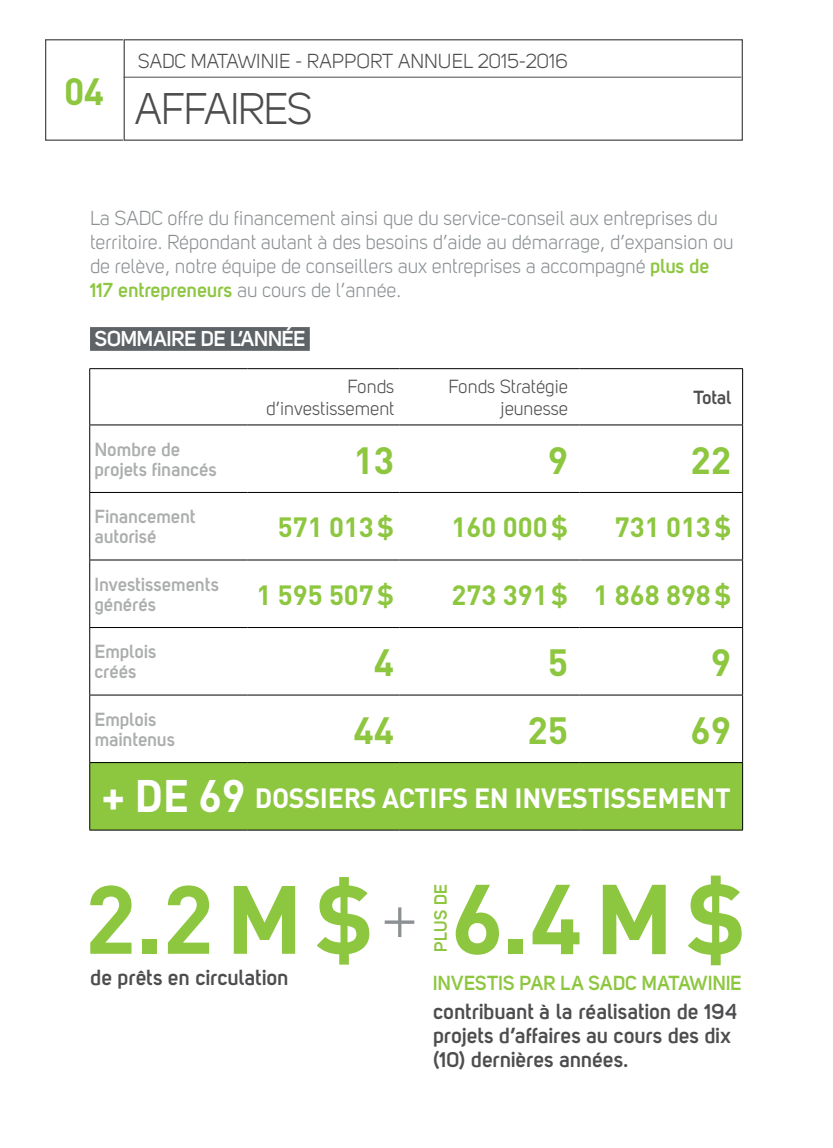
<style>
.page{position:relative;width:833px;height:1148px;background:#fff}
.page>*{position:absolute;margin:0;border:0;box-sizing:border-box;transform-origin:0 0}
.t1{font:700 95.12px "DIN";color:#8dc63f}
.t2{font:43.75px "Uni Sans Book";color:#4d4d4f}
.t3{font:700 37.5px "DIN";color:#8dc63f}
.t4{font:700 27.5px "DIN";color:#8dc63f}
.t5{font:700 27.5px "DIN";letter-spacing:-.01em;color:#fff}
.t6{font:700 21.62px/24.1px "Uni Sans Semi";letter-spacing:.01em;color:#4d4d4f}
.t7{font:700 21.25px "Uni Sans Semi";letter-spacing:-.02em;color:#fff}
.t8{font:700 20.12px "Uni Sans Semi";color:#8dc63f}
.t9{font:20px/23.8px "Uni Sans Book";color:#8b9093}
.t10{font:20px "Uni Sans Book";color:#4d4d4f}
.t11{font:700 18.75px/20px "Uni Sans Semi";letter-spacing:.01em;color:#abaead}
.t12{font:18.75px/22.5px "Uni Sans Book";color:#4d4d4f;text-align:right}
.t13{font:700 18.75px "Uni Sans Semi";color:#4d4d4f}
.t14{font:700 17.5px "Uni Sans Semi";color:#8dc63f}
.s1{font-family:"Uni Sans Semi";font-weight:700;color:#8dc63f}
.s2{font-size:45px}
.s3{font-family:"Uni Sans Book";font-weight:400;font-size:58.12px;color:#8b9093}
.s4{font-size:97.38px}
</style>
<div class="page">
<div style="left:124px;top:39px;width:618px;height:102px;border:1px solid #4d4d4f"></div>
<div style="left:45px;top:39px;width:79px;height:102px;background:#fff;border:1px solid #4d4d4f"></div>
<hr style="left:124px;top:77px;width:617px;height:1px;background:#4d4d4f">
<div style="left:90px;top:327px;width:220px;height:24px;background:#5e6367"></div>
<div style="left:90px;top:762px;width:652px;height:68px;background:#8dc63f"></div>
<hr style="left:89px;top:368px;width:158px;height:1px;background:#000">
<hr style="left:89px;top:369px;width:1px;height:55px;background:#000">
<hr style="left:247px;top:368px;width:152px;height:1px;background:#000">
<hr style="left:399px;top:368px;width:180px;height:1px;background:#000">
<hr style="left:579px;top:368px;width:163px;height:1px;background:#000">
<hr style="left:742px;top:369px;width:1px;height:55px;background:#000">
<hr style="left:89px;top:424px;width:158px;height:1px;background:#000">
<hr style="left:89px;top:425px;width:1px;height:67px;background:#000">
<hr style="left:247px;top:424px;width:152px;height:1px;background:#000">
<hr style="left:399px;top:424px;width:180px;height:1px;background:#000">
<hr style="left:579px;top:424px;width:163px;height:1px;background:#000">
<hr style="left:742px;top:425px;width:1px;height:67px;background:#000">
<hr style="left:89px;top:492px;width:158px;height:1px;background:#000">
<hr style="left:89px;top:493px;width:1px;height:66px;background:#000">
<hr style="left:247px;top:492px;width:152px;height:1px;background:#000">
<hr style="left:399px;top:492px;width:180px;height:1px;background:#000">
<hr style="left:579px;top:492px;width:163px;height:1px;background:#000">
<hr style="left:742px;top:493px;width:1px;height:66px;background:#000">
<hr style="left:89px;top:559px;width:158px;height:1px;background:#000">
<hr style="left:89px;top:560px;width:1px;height:67px;background:#000">
<hr style="left:247px;top:559px;width:152px;height:1px;background:#000">
<hr style="left:399px;top:559px;width:180px;height:1px;background:#000">
<hr style="left:579px;top:559px;width:163px;height:1px;background:#000">
<hr style="left:742px;top:560px;width:1px;height:67px;background:#000">
<hr style="left:89px;top:627px;width:158px;height:1px;background:#000">
<hr style="left:89px;top:628px;width:1px;height:66px;background:#000">
<hr style="left:247px;top:627px;width:152px;height:1px;background:#000">
<hr style="left:399px;top:627px;width:180px;height:1px;background:#000">
<hr style="left:579px;top:627px;width:163px;height:1px;background:#000">
<hr style="left:742px;top:628px;width:1px;height:66px;background:#000">
<hr style="left:89px;top:694px;width:158px;height:1px;background:#000">
<hr style="left:89px;top:695px;width:1px;height:67px;background:#000">
<hr style="left:247px;top:694px;width:152px;height:1px;background:#000">
<hr style="left:399px;top:694px;width:180px;height:1px;background:#000">
<hr style="left:579px;top:694px;width:163px;height:1px;background:#000">
<hr style="left:742px;top:695px;width:1px;height:67px;background:#000">
<hr style="left:89px;top:762px;width:158px;height:1px;background:#000">
<hr style="left:89px;top:763px;width:1px;height:66px;background:#000">
<hr style="left:247px;top:762px;width:152px;height:1px;background:#000">
<hr style="left:399px;top:762px;width:180px;height:1px;background:#000">
<hr style="left:579px;top:762px;width:163px;height:1px;background:#000">
<hr style="left:742px;top:763px;width:1px;height:66px;background:#000">
<hr style="left:89px;top:829px;width:158px;height:1px;background:#000">
<hr style="left:247px;top:829px;width:152px;height:1px;background:#000">
<hr style="left:399px;top:829px;width:180px;height:1px;background:#000">
<hr style="left:579px;top:829px;width:163px;height:1px;background:#000">
<p class="t10" style="left:138px;top:50px;width:431px">SADC MATAWINIE - RAPPORT ANNUEL 2015-2016</p>
<h2 class="t2" style="left:64px;top:83px;width:81px"><sup>04</sup> Aff</h2>
<h2 class="t2" style="left:204px;top:83px;width:103px">aires</h2>
<p class="t9" style="left:90px;top:206px;width:645px">La SADC offre du financement ainsi que du service-conseil aux entreprises du territoire. Répondant autant à des besoins d’aide au démarrage, d’expansion ou de relève, notre équipe de conseillers aux entreprises a accompagné <span class="s1">plus de 117 entrepreneurs</span> au cours de l’année.</p>
<p class="t7" style="left:95px;top:326px;width:212px">Sommaire de l’année</p>
<p class="t12" style="left:266px;top:375px;width:129px">Fonds d’investissement</p>
<p class="t12" style="left:448px;top:375px;width:121px">Fonds Stratégie jeunesse</p>
<p class="t13" style="left:693px;top:386px;width:39px">Total</p>
<p class="t11" style="left:95px;top:439px;width:123px">Nombre de projets financés</p>
<h3 class="t3" style="left:353px;top:436px;width:42px">13</h3>
<h3 class="t3" style="left:547px;top:436px;width:22px">9</h3>
<h3 class="t3" style="left:690px;top:436px;width:42px">22</h3>
<p class="t11" style="left:95px;top:506px;width:102px">Financement autorisé</p>
<h3 class="t4" style="left:278px;top:509px;width:118px">571 013$</h3>
<h3 class="t4" style="left:451px;top:509px;width:118px">160 000$</h3>
<h3 class="t4" style="left:615px;top:509px;width:118px">731 013$</h3>
<p class="t11" style="left:95px;top:574px;width:126px">Investissements générés</p>
<h3 class="t4" style="left:256px;top:577px;width:139px">1 595 507$</h3>
<h3 class="t4" style="left:451px;top:577px;width:281px">273 391$ 1 868 898$</h3>
<p class="t11" style="left:95px;top:641px;width:63px">Emplois créés</p>
<h3 class="t3" style="left:374px;top:638px;width:22px">4</h3>
<h3 class="t3" style="left:547px;top:638px;width:22px">5</h3>
<h3 class="t3" style="left:711px;top:638px;width:22px">9</h3>
<p class="t11" style="left:95px;top:709px;width:82px">Emplois maintenus</p>
<h3 class="t3" style="left:353px;top:706px;width:42px">44</h3>
<h3 class="t3" style="left:527px;top:706px;width:42px">25</h3>
<h3 class="t3" style="left:690px;top:706px;width:42px">69</h3>
<h3 class="t5" style="left:101px;top:780px;width:631px"><span class="s2">+ DE 69</span> DOSSIERS ACTIFS EN INVESTISSEMENT</h3>
<h1 class="t1" style="left:85px;top:857px;width:663px">2.2 M $<span class="s3">+</span> <span class="s4">6.4 M $</span></h1>
<p class="t6" style="left:91px;top:965px;width:200px">de prêts en circulation</p>
<p class="t14" style="left:430px;top:951px;width:70px;rotate:-90deg">Plus de</p>
<p class="t8" style="left:433px;top:970px;width:310px">investis par La SADC Matawinie</p>
<p class="t6" style="left:433px;top:998px;width:305px">contribuant à la réalisation de 194 projets d’affaires au cours des dix (10) dernières années.</p>
</div>
